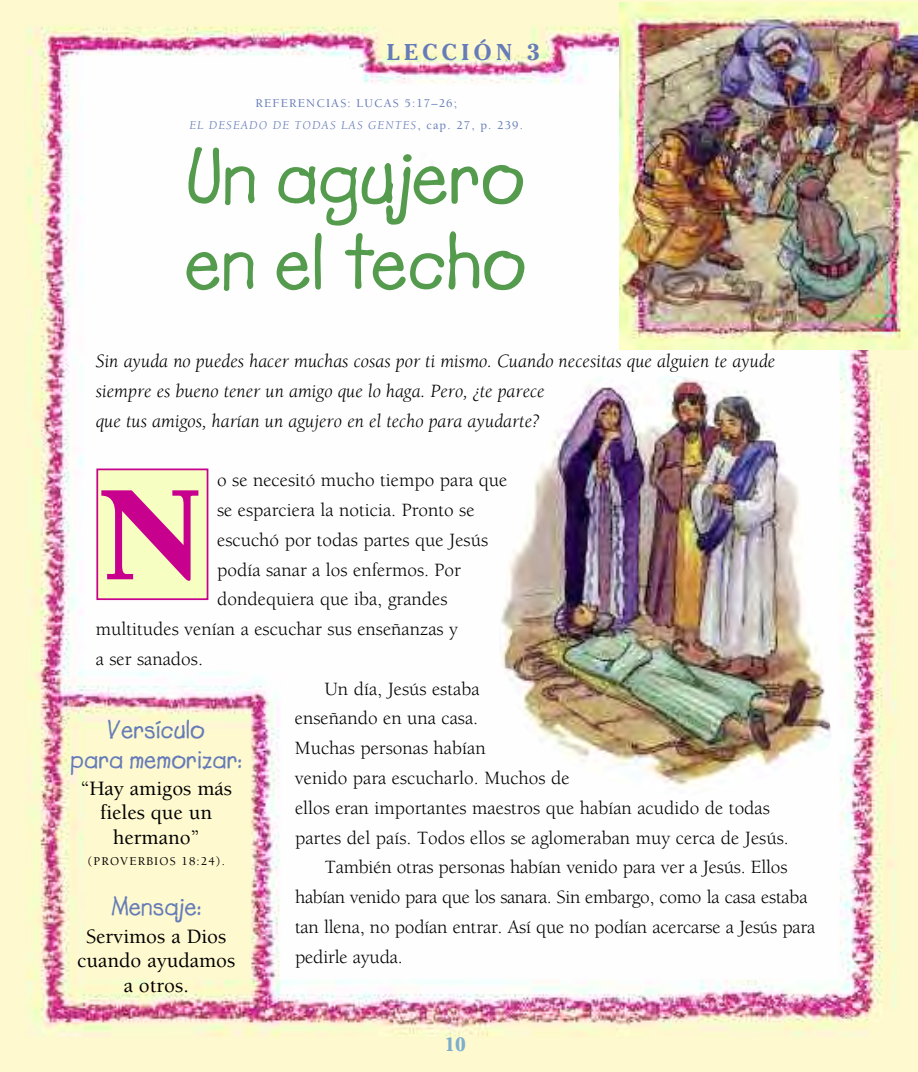
<style>
.page{position:relative;width:918px;height:1072px;background:#fff}
.page>*{position:absolute;margin:0;border:0;box-sizing:border-box;transform-origin:0 0}
.t1{font:900 140px "Berkeley";color:#c7008d}
.t2{font:700 78.75px/85.8px "Lemonade";color:#549b4d}
.t3{font:700 26.25px/29.8px "Lemonade";color:#657cb8;text-align:center}
.t4{font:700 22.75px "Cheltenham";letter-spacing:.2em;color:#657cb8}
.t5{font:500 21px/24.5px "Berkeley";color:#000;text-align:center}
.t6{font:19.25px "Berkeley";color:#000}
.t7{font:italic 19.25px/29.8px "Berkeley";color:#000}
.t8{font:19.25px "Berkeley";letter-spacing:-.02em;color:#000}
.t9{font:700 19.25px "Cheltenham";color:#7caece}
.t10{font:500 12.25px/22.8px "Berkeley";letter-spacing:.095em;color:#657cb8;text-align:center}
.t11{font:500 12.25px "Berkeley";letter-spacing:.095em;color:#000}
.s1{font-weight:400;font-style:italic}
</style>
<div class="page">
<img style="left:0;top:0;width:918px;height:1071px">
<img style="left:619px;top:2px;width:298px;height:348px">
<img style="left:499px;top:375px;width:332px;height:422px">
<div style="left:98px;top:470px;width:109px;height:128px;background:#f6ffc1"></div>
<div style="left:96px;top:468px;width:112px;height:132px;border:2px solid #c7008d"></div>
<p class="t4" style="left:387px;top:44px;width:154px">LECCIÓN 3</p>
<p class="t10" style="left:189px;top:92px;width:335px">REFERENCIAS: LUCAS 5:17–26;<br><span class="s1">EL DESEADO DE TODAS LAS GENTES</span>, cap. 27, p. 239.</p>
<h2 class="t2" style="left:184px;top:132px;width:344px">Un agujero en el techo</h2>
<p class="t7" style="left:96px;top:348px;width:681px">Sin ayuda no puedes hacer muchas cosas por ti mismo. Cuando necesitas que alguien te ayude siempre es bueno tener un amigo que lo haga. Pero, ¿te parece<br>que tus amigos, harían un agujero en el techo para ayudarte?</p>
<p class="t6" style="left:217px;top:473px;width:292px">o se necesitó mucho tiempo para que</p>
<p class="t6" style="left:217px;top:502px;width:259px">se esparciera la noticia. Pronto se</p>
<p class="t6" style="left:217px;top:532px;width:272px">escuchó por todas partes que Jesús</p>
<p class="t6" style="left:217px;top:562px;width:245px">podía sanar a los enfermos. Por</p>
<p class="t6" style="left:217px;top:591px;width:232px">dondequiera que iba, grandes</p>
<p class="t6" style="left:96px;top:621px;width:364px">multitudes venían a escuchar sus enseñanzas y</p>
<p class="t6" style="left:96px;top:651px;width:109px">a ser sanados.</p>
<p class="t6" style="left:325px;top:681px;width:156px">Un día, Jesús estaba</p>
<p class="t6" style="left:295px;top:711px;width:185px">enseñando en una casa.</p>
<p class="t6" style="left:295px;top:740px;width:192px">Muchas personas habían</p>
<p class="t6" style="left:295px;top:770px;width:276px">venido para escucharlo. Muchos de</p>
<p class="t6" style="left:295px;top:800px;width:476px">ellos eran importantes maestros que habían acudido de todas</p>
<p class="t6" style="left:295px;top:830px;width:495px">partes del país. Todos ellos se aglomeraban muy cerca de Jesús.</p>
<p class="t6" style="left:325px;top:859px;width:464px">También otras personas habían venido para ver a Jesús. Ellos</p>
<p class="t8" style="left:295px;top:889px;width:514px">habían venido para que los sanara. Sin embargo, como la casa estaba</p>
<p class="t6" style="left:295px;top:919px;width:522px">tan llena, no podían entrar. Así que no podían acercarse a Jesús para</p>
<p class="t6" style="left:295px;top:949px;width:109px">pedirle ayuda.</p>
<h1 class="t1" style="left:100px;top:480px;width:105px">N</h1>
<h3 class="t3" style="left:70px;top:714px;width:173px">Versículo<br>para memorizar:</h3>
<p class="t5" style="left:80px;top:777px;width:153px">“Hay amigos más fieles que un hermano”</p>
<p class="t11" style="left:87px;top:856px;width:139px">(PROVERBIOS 18:24).</p>
<h3 class="t3" style="left:111px;top:891px;width:92px">Mensaje:</h3>
<p class="t5" style="left:77px;top:925px;width:160px">Servimos a Dios cuando ayudamos a otros.</p>
<p class="t9" style="left:444px;top:1037px;width:23px">10</p>
</div>
